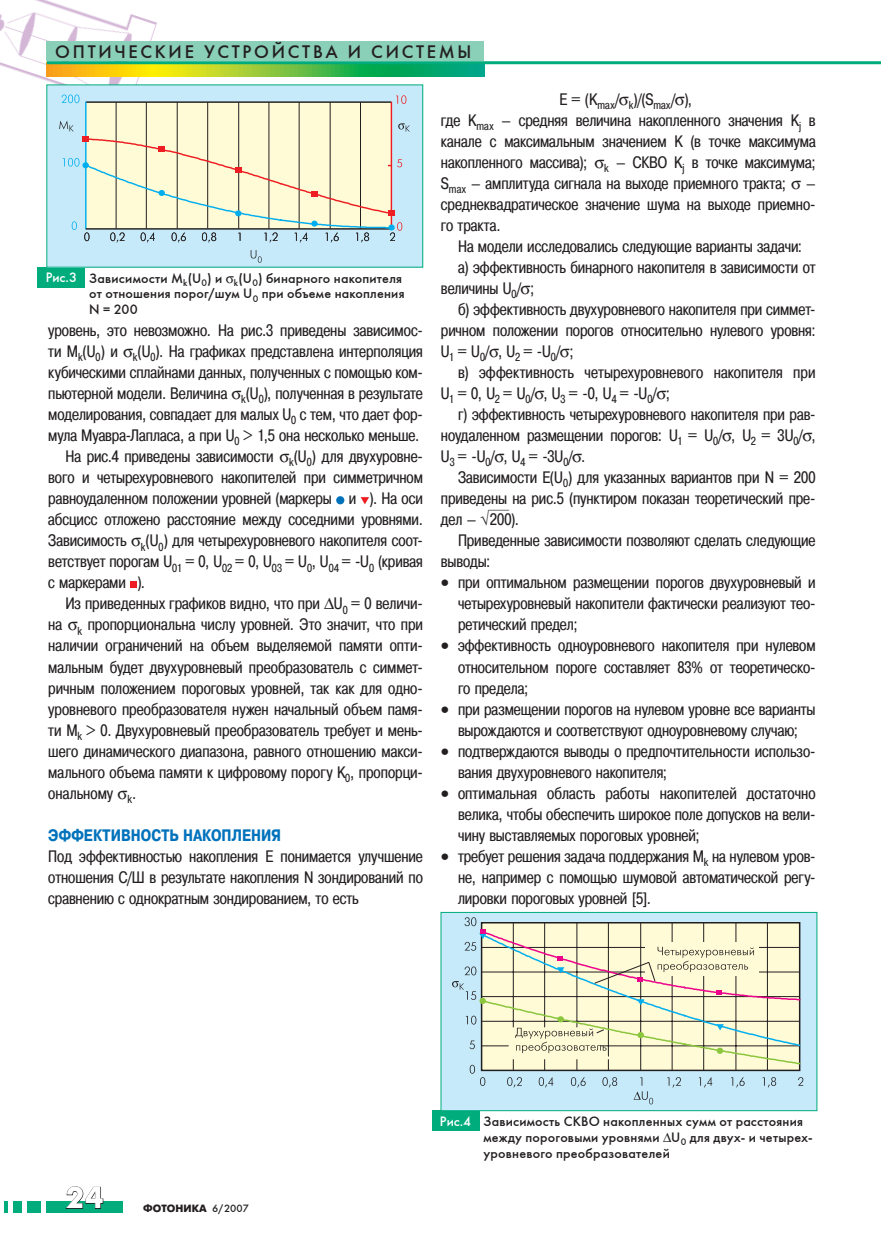
<style>
.page{position:relative;width:881px;height:1234px;background:#fff}
.page>*{position:absolute;margin:0;border:0;box-sizing:border-box;transform-origin:0 0}
.t1{font:700 30px "Futuris C";color:#fff}
.t2{font:18px "Futuris C";letter-spacing:.15em;color:#231f20}
.t3{font:16.5px/21px "Pragmatica Cond C";color:#231f20;text-align:justify}
.t4{font:700 16.5px "Pragmatica Cond C";letter-spacing:.005em;color:#0072bc}
.t5{font:13.5px/15.8px "Futuris C";letter-spacing:.015em;color:#231f20}
.t6{font:700 10.5px "Futuris C";color:#231f20}
.s1{color:#fff}
.s2{font-weight:400}
</style>
<div class="page">
<img style="left:0;top:0;width:157px;height:122px">
<div style="left:336px;top:496px;width:8px;height:8px;background:#0072bc;border-radius:50%"></div>
<svg style="left:360px;top:497px;width:9px;height:7px"></svg>
<div style="left:130px;top:581px;width:7px;height:7px;background:#ee1d23"></div>
<div style="left:38px;top:267px;width:47px;height:20px;background:#00ac7c"></div>
<div style="left:47px;top:85px;width:375px;height:182px;background:#c6eafa"></div>
<div style="left:86px;top:102px;width:305px;height:127px;background:#fffbd6"></div>
<hr style="left:86px;top:101px;width:305px;height:2px;background:#231f20">
<hr style="left:85px;top:102px;width:1px;height:127px;background:#00aeef">
<hr style="left:390px;top:102px;width:2px;height:127px;background:#ee1d23">
<hr style="left:116px;top:102px;width:1px;height:126px;background:#231f20">
<hr style="left:146px;top:102px;width:1px;height:126px;background:#231f20">
<hr style="left:177px;top:102px;width:1px;height:126px;background:#231f20">
<hr style="left:207px;top:102px;width:1px;height:126px;background:#231f20">
<hr style="left:238px;top:102px;width:1px;height:126px;background:#231f20">
<hr style="left:268px;top:102px;width:1px;height:126px;background:#231f20">
<hr style="left:299px;top:102px;width:1px;height:126px;background:#231f20">
<hr style="left:330px;top:102px;width:1px;height:126px;background:#231f20">
<hr style="left:360px;top:102px;width:1px;height:126px;background:#231f20">
<svg style="left:61px;top:94px;width:18px;height:9px"></svg>
<svg style="left:63px;top:137px;width:339px;height:105px"></svg>
<svg style="left:396px;top:95px;width:10px;height:9px"></svg>
<svg style="left:59px;top:120px;width:15px;height:11px"></svg>
<svg style="left:398px;top:123px;width:11px;height:8px"></svg>
<svg style="left:250px;top:250px;width:11px;height:13px"></svg>
<div style="left:432px;top:1110px;width:47px;height:20px;background:#00ac7c"></div>
<div style="left:441px;top:912px;width:375px;height:198px;background:#c6eafa"></div>
<svg style="left:452px;top:917px;width:351px;height:187px"></svg>
<div style="left:440px;top:912px;width:376px;height:198px;border:1px solid #00ac7c"></div>
<div style="left:47px;top:41px;width:437px;height:20px;background:#8acfb7"></div>
<svg style="left:47px;top:64px;width:437px;height:12px;background:#81bf39"></svg>
<hr style="left:47px;top:61px;width:833px;height:3px;background:#00ac7c">
<div style="left:47px;top:1201px;width:76px;height:11px;background:#00ac7c"></div>
<div style="left:27px;top:1201px;width:14px;height:11px;background:#00ac7c"></div>
<div style="left:13px;top:1201px;width:9px;height:11px;background:#00ac7c"></div>
<hr style="left:4px;top:1201px;width:4px;height:11px;background:#00ac7c">
<svg style="left:65px;top:1186px;width:39px;height:23px"></svg>
<p class="t2" style="left:55px;top:41px;width:87px">о птическ</p>
<p class="t2" style="left:168px;top:41px;width:101px">ие уст ройства</p>
<p class="t2" style="left:348px;top:41px;width:68px">и систем</p>
<p class="t2" style="left:457px;top:41px;width:15px">ы</p>
<p class="t5" style="left:89px;top:270px;width:317px;text-indent:-43px"><span class="s1">Рис.3</span> Зависимости M<sub>k</sub>(U<sub>0</sub>) и <sub>k</sub>(U<sub>0</sub>) бинарного накопителя от отношения порог/шум U<sub>0</sub> при объеме накопления<br>N = 200</p>
<p class="t3" style="left:48px;top:320px;width:376px">уровень, это невозможно. На рис.3 приведены зависимос-</p>
<p class="t3" style="left:48px;top:341px;width:376px">ти M<sub>k</sub>(U<sub>0</sub>) и <sub>k</sub>(U<sub>0</sub>). На графиках представлена интерполяция</p>
<p class="t3" style="left:48px;top:362px;width:376px">кубическими сплайнами данных, полученных с помощью ком-</p>
<p class="t3" style="left:48px;top:383px;width:376px">пьютерной модели. Величина <sub>k</sub>(U<sub>0</sub>), полученная в результате</p>
<p class="t3" style="left:48px;top:404px;width:376px">моделирования, совпадает для малых U<sub>0</sub> с тем, что дает фор-</p>
<p class="t3" style="left:48px;top:425px;width:372px">мула Муавра-Лапласа, а при U<sub>0</sub> &gt; 1,5 она несколько меньше.</p>
<p class="t3" style="left:65px;top:446px;width:359px">На рис.4 приведены зависимости <sub>k</sub>(U<sub>0</sub>) для двухуровне-</p>
<p class="t3" style="left:48px;top:467px;width:376px">вого и четырехуровневого накопителей при симметричном</p>
<p class="t3" style="left:48px;top:488px;width:376px">равноудаленном положении уровней (маркеры и ). На оси</p>
<p class="t3" style="left:48px;top:509px;width:376px">абсцисс отложено расстояние между соседними уровнями.</p>
<p class="t3" style="left:48px;top:530px;width:376px">Зависимость <sub>k</sub>(U<sub>0</sub>) для четырехуровневого накопителя соот-</p>
<p class="t3" style="left:48px;top:551px;width:376px">ветствует порогам U<sub>01</sub> = 0, U<sub>02</sub> = 0, U<sub>03</sub> = U<sub>0</sub>, U<sub>04</sub> = -U<sub>0</sub> (кривая</p>
<p class="t3" style="left:48px;top:572px;width:98px">с маркерами ).</p>
<p class="t3" style="left:65px;top:593px;width:359px">Из приведенных графиков видно, что при U<sub>0</sub> = 0 величи-</p>
<p class="t3" style="left:48px;top:614px;width:376px">на <sub>k</sub> пропорциональна числу уровней. Это значит, что при</p>
<p class="t3" style="left:48px;top:635px;width:376px">наличии ограничений на объем выделяемой памяти опти-</p>
<p class="t3" style="left:48px;top:656px;width:376px">мальным будет двухуровневый преобразователь с симмет-</p>
<p class="t3" style="left:48px;top:677px;width:376px">ричным положением пороговых уровней, так как для одно-</p>
<p class="t3" style="left:48px;top:698px;width:376px">уровневого преобразователя нужен начальный объем памя-</p>
<p class="t3" style="left:48px;top:719px;width:376px">ти M<sub>k</sub> &gt; 0. Двухуровневый преобразователь требует и мень-</p>
<p class="t3" style="left:48px;top:740px;width:376px">шего динамического диапазона, равного отношению макси-</p>
<p class="t3" style="left:48px;top:761px;width:376px">мального объема памяти к цифровому порогу K<sub>0</sub>, пропорци-</p>
<p class="t3" style="left:48px;top:782px;width:89px">ональному <sub>k</sub>.</p>
<p class="t4" style="left:48px;top:825px;width:234px">Эффективность накопления</p>
<p class="t3" style="left:48px;top:845px;width:376px">Под эффективностью накопления E понимается улучшение отношения С/Ш в результате накопления N зондирований по сравнению с однократным зондированием, то есть</p>
<p class="t3" style="left:441px;top:89px;width:376px;text-align:left;text-indent:118px">E = (K<sub>max</sub>/ <sub>k</sub>)/(S<sub>max</sub>/ ),<br>где K<sub>max</sub> – средняя величина накопленного значения K<sub>j</sub> в канале с максимальным значением K (в точке максимума накопленного массива); <sub>k</sub> – СКВО K<sub>j</sub> в точке максимума; S<sub>max</sub> – амплитуда сигнала на выходе приемного тракта; – среднеквадратическое значение шума на выходе приемно&shy;го тракта.</p>
<p class="t3" style="left:458px;top:236px;width:345px">На модели исследовались следующие варианты задачи:</p>
<p class="t3" style="left:458px;top:257px;width:359px">а) эффективность бинарного накопителя в зависимости от</p>
<p class="t3" style="left:441px;top:278px;width:95px">величины U<sub>0</sub>/ ;</p>
<p class="t3" style="left:458px;top:299px;width:359px">б) эффективность двухуровневого накопителя при симмет-</p>
<p class="t3" style="left:441px;top:320px;width:376px">ричном положении порогов относительно нулевого уровня:</p>
<p class="t3" style="left:441px;top:341px;width:134px">U<sub>1</sub> = U<sub>0</sub>/ , U<sub>2</sub> = -U<sub>0</sub>/ ;</p>
<p class="t3" style="left:458px;top:362px;width:359px">в) эффективность четырехуровневого накопителя при</p>
<p class="t3" style="left:441px;top:383px;width:230px">U<sub>1</sub> = 0, U<sub>2</sub> = U<sub>0</sub>/ , U<sub>3</sub> = -0, U<sub>4</sub> = -U<sub>0</sub>/ ;</p>
<p class="t3" style="left:458px;top:404px;width:359px">г) эффективность четырехуровневого накопителя при рав-</p>
<p class="t3" style="left:441px;top:425px;width:376px">ноудаленном размещении порогов: U<sub>1</sub> = U<sub>0</sub>/ , U<sub>2</sub> = 3U<sub>0</sub>/ ,</p>
<p class="t3" style="left:441px;top:446px;width:146px">U<sub>3</sub> = -U<sub>0</sub>/ , U<sub>4</sub> = -3U<sub>0</sub>/ .</p>
<p class="t3" style="left:458px;top:467px;width:359px">Зависимости E(U<sub>0</sub>) для указанных вариантов при N = 200</p>
<p class="t3" style="left:441px;top:488px;width:376px">приведены на рис.5 (пунктиром показан теоретический пре-</p>
<p class="t3" style="left:441px;top:509px;width:79px">дел – √200).</p>
<p class="t3" style="left:458px;top:530px;width:359px">Приведенные зависимости позволяют сделать следующие</p>
<p class="t3" style="left:441px;top:551px;width:51px">выводы:</p>
<p class="t3" style="left:458px;top:572px;width:359px;text-indent:-17px">• при оптимальном размещении порогов двухуровневый и четырехуровневый накопители фактически реализуют тео&shy;ретический предел;</p>
<p class="t3" style="left:458px;top:635px;width:359px;text-indent:-17px">• эффективность одноуровневого накопителя при нулевом относительном пороге составляет 83% от теоретическо&shy;го предела;</p>
<p class="t3" style="left:441px;top:698px;width:376px;text-align:center">• при размещении порогов на нулевом уровне все варианты вырождаются и соответствуют одноуровневому случаю;</p>
<p class="t3" style="left:458px;top:740px;width:359px;text-indent:-17px">• подтверждаются выводы о предпочтительности использо&shy;вания двухуровневого накопителя;</p>
<p class="t3" style="left:458px;top:782px;width:359px;text-indent:-17px">• оптимальная область работы накопителей достаточно велика, чтобы обеспечить широкое поле допусков на вели&shy;чину выставляемых пороговых уровней;</p>
<p class="t3" style="left:458px;top:845px;width:359px;text-indent:-17px">• требует решения задача поддержания M<sub>k</sub> на нулевом уров&shy;не, например с помощью шумовой автоматической регу&shy;лировки пороговых уровней [5].</p>
<h1 class="t1" style="left:66px;top:1180px;width:39px">24</h1>
<p class="t6" style="left:143px;top:1202px;width:107px">ФОТОНИКА <span class="s2">6/2007</span></p>
<p class="t5" style="left:483px;top:1113px;width:330px;text-indent:-43px"><span class="s1">Рис.4</span> Зависимость СКВО накопленных сумм от расстояния между пороговыми уровнями U<sub>0</sub> для двух- и четырех&shy;уровневого преобразователей</p>
</div>
